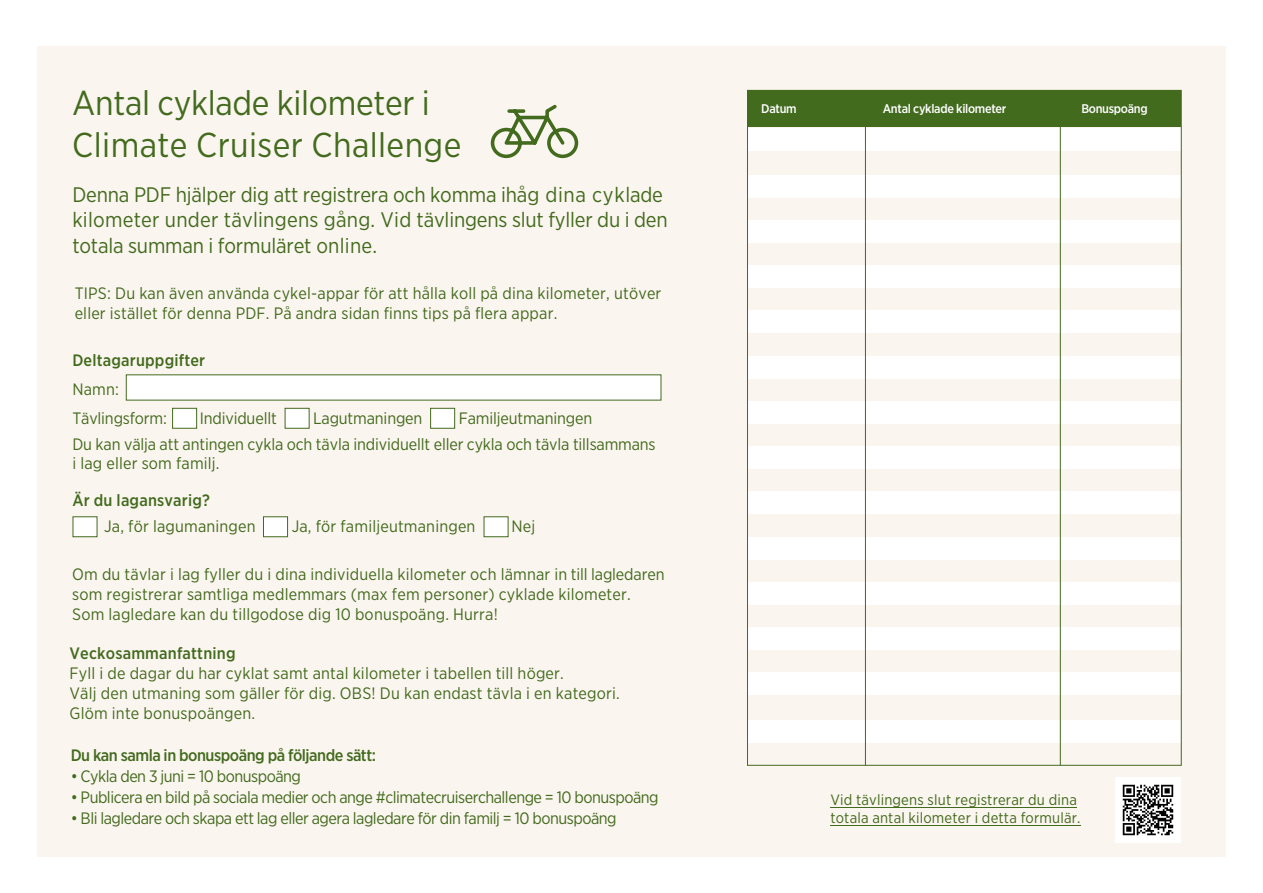
<style>
.page{position:relative;width:1263px;height:893px;background:#fff}
.page>*{position:absolute;margin:0;border:0;box-sizing:border-box;transform-origin:0 0}
.t1{font:34.5px/41.4px "Gotham Narrow";letter-spacing:.01em;color:#436b1e}
.t2{font:21px/25.2px "Gotham Narrow";letter-spacing:-.01em;color:#436b1e}
.t3{font:16.5px/19.8px "Gotham Narrow";letter-spacing:.01em;color:#436b1e}
.t4{font:16.5px "Gotham Narrow";letter-spacing:-.03em;color:#436b1e}
.t5{font:16.5px/28.8px "Gotham Narrow";letter-spacing:-.01em;color:#436b1e}
.t6{font:500 16.5px "Gotham Narrow";letter-spacing:.01em;color:#436b1e}
.t7{font:500 16.5px "Gotham Narrow";letter-spacing:-.03em;color:#436b1e}
.t8{font:15px/18px "Gotham Narrow";letter-spacing:.01em;color:#436b1e}
.t9{font:500 12.6px "Gotham Narrow";letter-spacing:-.025em;color:#fff}
</style>
<div class="page">
<div style="left:37px;top:46px;width:1189px;height:811px;background:#fbf5ef"></div>
<svg style="left:490px;top:104px;width:89px;height:55px"></svg>
<div style="left:747px;top:220px;width:434px;height:23px;background:#fff"></div>
<div style="left:747px;top:266px;width:434px;height:22px;background:#fff"></div>
<div style="left:747px;top:311px;width:434px;height:22px;background:#fff"></div>
<div style="left:747px;top:356px;width:434px;height:22px;background:#fff"></div>
<div style="left:747px;top:401px;width:434px;height:22px;background:#fff"></div>
<div style="left:747px;top:446px;width:434px;height:23px;background:#fff"></div>
<div style="left:747px;top:492px;width:434px;height:22px;background:#fff"></div>
<div style="left:747px;top:537px;width:434px;height:22px;background:#fff"></div>
<div style="left:747px;top:582px;width:434px;height:22px;background:#fff"></div>
<div style="left:747px;top:627px;width:434px;height:23px;background:#fff"></div>
<div style="left:747px;top:673px;width:434px;height:22px;background:#fff"></div>
<div style="left:747px;top:721px;width:434px;height:22px;background:#fff"></div>
<div style="left:747px;top:175px;width:434px;height:22px;background:#fff"></div>
<div style="left:747px;top:128px;width:434px;height:22px;background:#fff"></div>
<hr style="left:865px;top:106px;width:1px;height:659px;background:#436b1e">
<hr style="left:1060px;top:106px;width:1px;height:659px;background:#436b1e">
<div style="left:747px;top:90px;width:434px;height:37px;background:#436b1e"></div>
<div style="left:126px;top:375px;width:535px;height:25px;background:#fff"></div>
<div style="left:172px;top:408px;width:25px;height:20px;background:#fff;border:1px solid #436b1e"></div>
<div style="left:285px;top:408px;width:24px;height:20px;background:#fff;border:1px solid #436b1e"></div>
<div style="left:430px;top:408px;width:25px;height:20px;background:#fff;border:1px solid #436b1e"></div>
<div style="left:73px;top:517px;width:24px;height:20px;background:#fff"></div>
<div style="left:263px;top:517px;width:25px;height:20px;background:#fff;border:1px solid #436b1e"></div>
<div style="left:484px;top:517px;width:24px;height:20px;background:#fff;border:1px solid #436b1e"></div>
<hr style="left:830px;top:825px;width:250px;height:1px;background:#436b1e">
<hr style="left:830px;top:807px;width:247px;height:1px;background:#436b1e">
<div style="left:1115px;top:777px;width:66px;height:66px;background:#fff"></div>
<img style="left:1122px;top:784px;width:52px;height:52px">
<h1 class="t1" style="left:72px;top:82px;width:391px">Antal cyklade kilometer i<br>Climate Cruiser Challenge</h1>
<p class="t2" style="left:72px;top:182px;width:597px">Denna PDF hjälper dig att registrera och komma ihåg dina cyklade kilometer under tävlingens gång. Vid tävlingens slut fyller du i den totala summan i formuläret online.</p>
<p class="t3" style="left:75px;top:283px;width:588px">TIPS: Du kan även använda cykel-appar för att hålla koll på dina kilometer, utöver eller istället för denna PDF. På andra sidan finns tips på flera appar.</p>
<p class="t6" style="left:72px;top:350px;width:134px">Deltagaruppgifter</p>
<p class="t5" style="left:72px;top:374px;width:96px">Namn:<br>Tävlingsform:</p>
<p class="t5" style="left:72px;top:405px;width:585px;line-height:25.8px;text-indent:386px">Familjeutmaningen<br>Du kan välja att antingen cykla och tävla individuellt eller cykla och tävla tillsammans</p>
<p class="t3" style="left:72px;top:453px;width:149px">i lag eller som familj.</p>
<p class="t6" style="left:72px;top:490px;width:139px">Är du lagansvarig?</p>
<p class="t3" style="left:104px;top:516px;width:153px">Ja, för lagumaningen</p>
<p class="t3" style="left:292px;top:516px;width:185px">Ja, för familjeutmaningen</p>
<p class="t3" style="left:511px;top:516px;width:25px">Nej</p>
<p class="t5" style="left:200px;top:403px;width:79px">Individuellt</p>
<p class="t5" style="left:313px;top:403px;width:111px">Lagutmaningen</p>
<p class="t3" style="left:72px;top:564px;width:594px">Om du tävlar i lag fyller du i dina individuella kilometer och lämnar in till lagledaren som registrerar samtliga medlemmars (max fem personer) cyklade kilometer.<br>Som lagledare kan du tillgodose dig 10 bonuspoäng. Hurra!</p>
<p class="t6" style="left:70px;top:643px;width:168px">Veckosammanfattning</p>
<p class="t3" style="left:70px;top:663px;width:552px">Fyll i de dagar du har cyklat samt antal kilometer i tabellen till höger.<br>Välj den utmaning som gäller för dig. OBS! Du kan endast tävla i en kategori.<br>Glöm inte bonuspoängen.</p>
<p class="t7" style="left:71px;top:744px;width:307px">Du kan samla in bonuspoäng på följande sätt:</p>
<p class="t4" style="left:71px;top:766px;width:232px">• Cykla den 3 juni = 10 bonuspoäng</p>
<p class="t4" style="left:71px;top:787px;width:589px">• Publicera en bild på sociala medier och ange #climatecruiserchallenge = 10 bonuspoäng</p>
<p class="t4" style="left:71px;top:808px;width:547px">• Bli lagledare och skapa ett lag eller agera lagledare för din familj = 10 bonuspoäng</p>
<p class="t9" style="left:761px;top:100px;width:37px">Datum</p>
<p class="t9" style="left:883px;top:100px;width:125px">Antal cyklade kilometer</p>
<p class="t9" style="left:1081px;top:100px;width:68px">Bonuspoäng</p>
<p class="t8" style="left:830px;top:790px;width:252px">Vid tävlingens slut registrerar du dina totala antal kilometer i detta formulär.</p>
</div>
